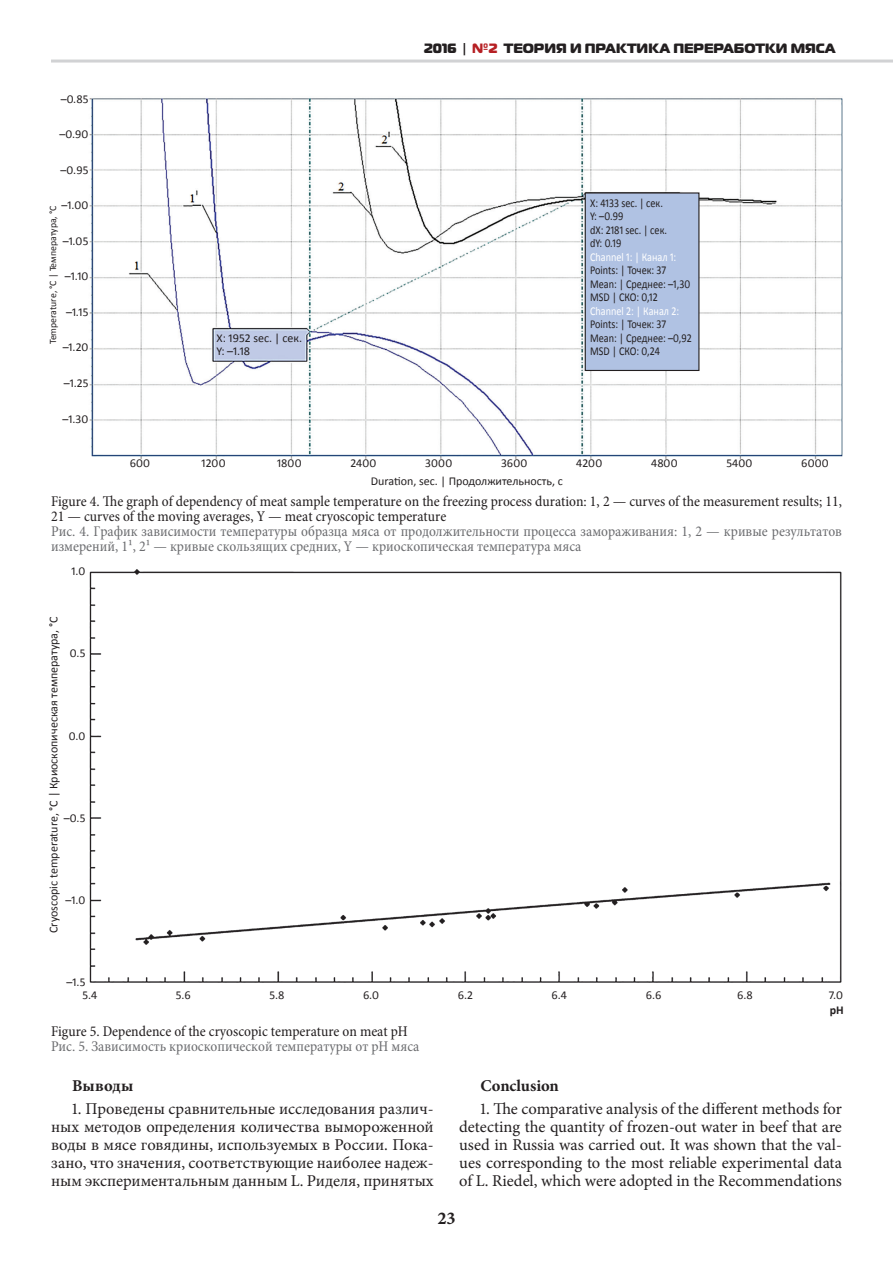
<style>
.page{position:relative;width:893px;height:1263px;background:#fff}
.page>*{position:absolute;margin:0;border:0;box-sizing:border-box;transform-origin:0 0}
.t1{font:18px "Minion Pro Bold Capt";color:#231f20}
.t2{font:16.5px/18px "Minion Pro";color:#231f20;text-align:justify}
.t3{font:700 16.5px "Minion Pro";letter-spacing:-.005em;color:#231f20}
.t4{font:condensed 15px/15px "Minion Pro";color:#6c6d70}
.t5{font:condensed 15px/15px "Minion Pro";color:#231f20}
.t6{font:13.5px "Magistral Black C";color:#231f20}
.t7{font:12px/13.5px "Calibri";color:#231f20}
.t8{font:12px/13.5px "Calibri";color:#231f20;scale:.85 1}
.t9{font:12px "Calibri";color:#fff;scale:.85 1}
.t10{font:700 12px "Calibri";color:#231f20}
.t11{font:9.75px "Calibri";color:#231f20}
.s1{color:#b62024}
</style>
<div class="page">
<hr style="left:51px;top:60px;width:842px;height:3px;background:#d1d2d4">
<img style="left:89px;top:98px;width:753px;height:362px">
<div style="left:585px;top:193px;width:114px;height:177px;background:#b0c2e3"></div>
<div style="left:585px;top:192px;width:114px;height:179px;border:1px solid #231f20"></div>
<img style="left:89px;top:569px;width:753px;height:414px">
<p class="t7" style="left:61px;top:92px;width:29px">–0.85</p>
<p class="t7" style="left:60px;top:127px;width:30px">–0.90</p>
<p class="t7" style="left:61px;top:163px;width:29px">–0.95</p>
<p class="t7" style="left:62px;top:199px;width:28px">–1.00</p>
<p class="t7" style="left:63px;top:234px;width:27px">–1.05</p>
<p class="t7" style="left:65px;top:270px;width:25px">–1.10</p>
<p class="t7" style="left:66px;top:305px;width:24px">–1.15</p>
<p class="t7" style="left:63px;top:341px;width:27px">–1.20</p>
<p class="t7" style="left:64px;top:376px;width:26px">–1.25</p>
<p class="t7" style="left:62px;top:412px;width:27px">–1.30</p>
<p class="t11" style="left:47px;top:344px;width:140px;rotate:-90deg">Temperature, °C | Температура, °C</p>
<p class="t7" style="left:216px;top:331px;width:87px">X: 1952 sec. | сек.<br>Y: –1.18</p>
<p class="t6" style="left:424px;top:40px;width:413px">2016 | <span class="s1">№2</span> ТЕОРИЯ И ПРАКТИКА ПЕРЕРАБОТКИ МЯСА</p>
<p class="t8" style="left:590px;top:196px;width:92px">X: 4133 sec. | сек.<br>Y: –0.99<br>dX: 2181 sec. | сек. dY: 0.19</p>
<p class="t9" style="left:590px;top:249px;width:103px">Channel 1: | Канал 1:</p>
<p class="t8" style="left:590px;top:264px;width:119px">Points: | Точек: 37<br>Mean: | Среднее: –1,30<br>MSD | СКО: 0,12</p>
<p class="t9" style="left:590px;top:303px;width:106px">Channel 2: | Канал 2:</p>
<p class="t8" style="left:590px;top:318px;width:121px">Points: | Точек: 37<br>Mean: | Среднее: –0,92<br>MSD | СКО: 0,24</p>
<p class="t7" style="left:130px;top:456px;width:22px">600</p>
<p class="t7" style="left:202px;top:456px;width:26px">1200</p>
<p class="t7" style="left:277px;top:456px;width:26px">1800</p>
<p class="t7" style="left:350px;top:456px;width:28px">2400</p>
<p class="t7" style="left:425px;top:456px;width:28px">3000</p>
<p class="t7" style="left:501px;top:456px;width:28px">3600</p>
<p class="t7" style="left:576px;top:456px;width:28px">4200</p>
<p class="t7" style="left:651px;top:456px;width:28px">4800</p>
<p class="t7" style="left:726px;top:456px;width:28px">5400</p>
<p class="t7" style="left:801px;top:456px;width:29px">6000</p>
<p class="t7" style="left:371px;top:474px;width:194px">Duration, sec. | Продолжительность, с</p>
<p class="t5" style="left:51px;top:494px;width:792px">Figure 4. The graph of dependency of meat sample temperature on the freezing process duration: 1, 2 — curves of the measurement results; 11,<br>21 — curves of the moving averages, Y — meat cryoscopic temperature</p>
<p class="t4" style="left:51px;top:524px;width:792px">Рис. 4. График зависимости температуры образца мяса от продолжительности процесса замораживания: 1, 2 — кривые результатов измерений, 1¹, 2¹ — кривые скользящих средних, Y — криоскопическая температура мяса</p>
<p class="t7" style="left:72px;top:564px;width:15px">1.0</p>
<p class="t7" style="left:47px;top:933px;width:318px;rotate:-90deg">Cryoscopic temperature, °C | Криоскопическая температура, °C</p>
<p class="t7" style="left:70px;top:647px;width:17px">0.5</p>
<p class="t7" style="left:69px;top:729px;width:18px">0.0</p>
<p class="t7" style="left:64px;top:811px;width:23px">–0.5</p>
<p class="t7" style="left:66px;top:893px;width:21px">–1.0</p>
<p class="t7" style="left:82px;top:976px;width:16px;line-height:12.3px;text-indent:-16px">–1.5<br>5.4</p>
<p class="t7" style="left:176px;top:988px;width:16px">5.6</p>
<p class="t7" style="left:269px;top:988px;width:16px">5.8</p>
<p class="t7" style="left:363px;top:988px;width:18px">6.0</p>
<p class="t7" style="left:458px;top:988px;width:17px">6.2</p>
<p class="t7" style="left:552px;top:988px;width:17px">6.4</p>
<p class="t7" style="left:646px;top:988px;width:17px">6.6</p>
<p class="t7" style="left:737px;top:988px;width:17px">6.8</p>
<p class="t7" style="left:829px;top:988px;width:16px">7.0</p>
<p class="t10" style="left:830px;top:1002px;width:16px">pH</p>
<p class="t5" style="left:51px;top:1024px;width:358px">Figure 5. Dependence of the cryoscopic temperature on meat pH</p>
<p class="t4" style="left:51px;top:1039px;width:370px">Рис. 5. Зависимость криоскопической температуры от рН мяса</p>
<p class="t3" style="left:72px;top:1074px;width:63px">Выводы</p>
<p class="t2" style="left:51px;top:1099px;width:384px;text-indent:21px">1. Проведены сравнительные исследования различ&shy;ных методов определения количества вымороженной воды в мясе говядины, используемых в России. Пока&shy;зано, что значения, соответствующие наиболее надеж&shy;ным экспериментальным данным L. Риделя, принятых</p>
<p class="t3" style="left:480px;top:1074px;width:80px">Conclusion</p>
<p class="t2" style="left:459px;top:1099px;width:384px;text-indent:21px">1. The comparative analysis of the different methods for detecting the quantity of frozen-out water in beef that are used in Russia was carried out. It was shown that the val&shy;ues corresponding to the most reliable experimental data of L. Riedel, which were adopted in the Recommendations</p>
<p class="t1" style="left:437px;top:1205px;width:20px">23</p>
</div>
